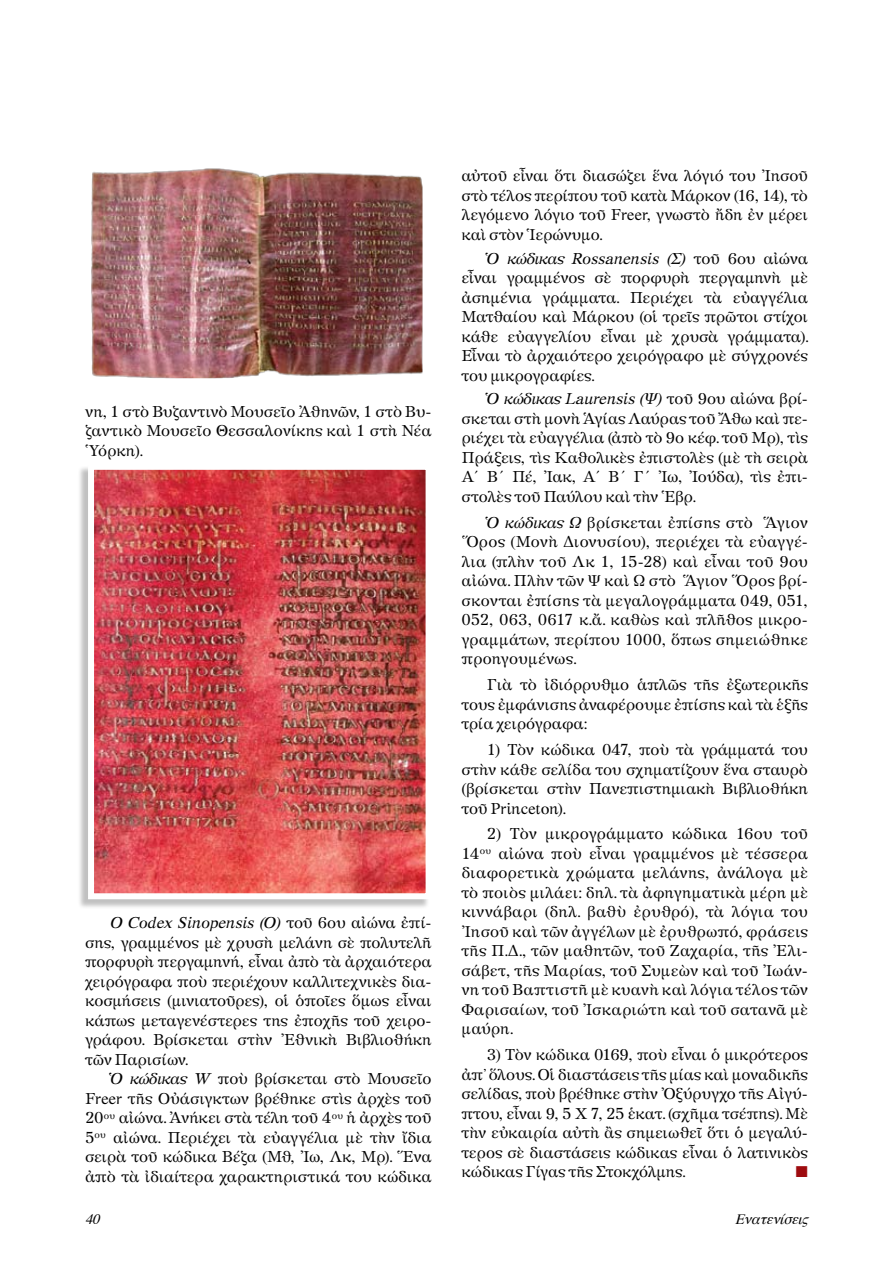
<style>
.page{position:relative;width:893px;height:1263px;background:#fff}
.page>*{position:absolute;margin:0;border:0;box-sizing:border-box;transform-origin:0 0}
.t1{font:15.75px "Zapf Dingbats ITC";color:#9e0b0f}
.t2{font:15px/19.5px "Apollonia";letter-spacing:-.005em;color:#000;text-align:justify}
.t3{font:italic 14.25px "Times";color:#000}
.s1{font-style:italic}
</style>
<div class="page">
<div style="left:77px;top:465px;width:359px;height:450px;background:#000;opacity:.25"></div>
<img style="left:95px;top:471px;width:330px;height:421px">
<div style="left:88px;top:464px;width:344px;height:435px;border:6px solid #fff"></div>
<img style="left:92px;top:169px;width:330px;height:208px">
<p class="t2" style="left:85px;top:402px;width:348px">νη, 1 στὸ Βυζαντινὸ Μουσεῖο Ἀθηνῶν, 1 στὸ Βυ&shy;ζαντικὸ Μουσεῖο Θεσσαλονίκης καὶ 1 στὴ Νέα Ὑόρκη).</p>
<p class="t2" style="left:85px;top:913px;width:348px;text-indent:26px"><span class="s1">Ο Codex Sinopensis (O)</span> τοῦ 6ου αἰώνα ἐπί&shy;σης, γραμμένος μὲ χρυσὴ μελάνη σὲ πολυτελῆ πορφυρὴ περγαμηνή, εἶναι ἀπὸ τὰ ἀρχαιότερα χειρόγραφα ποὺ περιέχουν καλλιτεχνικὲς δια&shy;κοσμήσεις (μινιατοῦρες), οἱ ὁποῖες ὅμως εἶναι κάπως μεταγενέστερες της ἐποχῆς τοῦ χειρο&shy;γράφου. Βρίσκεται στὴν Ἐθνικὴ Βιβλιοθήκη τῶν Παρισίων.</p>
<p class="t2" style="left:85px;top:1069px;width:348px;text-indent:26px"><span class="s1">Ὁ κώδικας W</span> ποὺ βρίσκεται στὸ Μουσεῖο Freer τῆς Οὐάσιγκτων βρέθηκε στὶς ἀρχὲς τοῦ 20<sup>ου</sup> αἰώνα. Ἀνήκει στὰ τέλη τοῦ 4<sup>ου</sup> ἡ ἀρχὲς τοῦ 5<sup>ου</sup> αἰώνα. Περιέχει τὰ εὐαγγέλια μὲ τὴν ἴδια σειρὰ τοῦ κώδικα Βέζα (Μθ, Ἰω, Λκ, Μρ). Ἕνα ἀπὸ τὰ ἰδιαίτερα χαρακτηριστικά του κώδικα</p>
<p class="t2" style="left:461px;top:167px;width:348px">αὐτοῦ εἶναι ὅτι διασώζει ἕνα λόγιό του Ἰησοῦ στὸ τέλος περίπου τοῦ κατὰ Μάρκον (16, 14), τὸ λεγόμενο λόγιο τοῦ Freer, γνωστὸ ἤδη ἐν μέρει καὶ στὸν Ἱερώνυμο.</p>
<p class="t2" style="left:461px;top:249px;width:348px;text-indent:26px"><span class="s1">Ὁ κώδικας Rossanensis (Σ)</span> τοῦ 6ου αἰώνα εἶναι γραμμένος σὲ πορφυρὴ περγαμηνὴ μὲ ἀσημένια γράμματα. Περιέχει τὰ εὐαγγέλια Ματθαίου καὶ Μάρκου (οἱ τρεῖς πρῶτοι στίχοι κάθε εὐαγγελίου εἶναι μὲ χρυσὰ γράμματα).<br>Εἶναι τὸ ἀρχαιότερο χειρόγραφο μὲ σύγχρονές του μικρογραφίες.</p>
<p class="t2" style="left:461px;top:390px;width:348px;text-indent:26px"><span class="s1">Ὁ κώδικας Laurensis (Ψ)</span> τοῦ 9ου αἰώνα βρί&shy;σκεται στὴ μονὴ Ἁγίας Λαύρας τοῦ Ἄθω καὶ πε&shy;ριέχει τὰ εὐαγγέλια (ἀπὸ τὸ 9ο κέφ. τοῦ Μρ), τὶς Πράξεις, τὶς Καθολικὲς ἐπιστολὲς (μὲ τὴ σειρὰ Α΄ Β΄ Πέ, Ἰακ, Α΄ Β΄ Γ΄ Ἰω, Ἰούδα), τὶς ἐπι&shy;στολὲς τοῦ Παύλου καὶ τὴν Ἑβρ.</p>
<p class="t2" style="left:461px;top:513px;width:348px;text-indent:26px"><span class="s1">Ὁ κώδικας Ω</span> βρίσκεται ἐπίσης στὸ Ἅγιον Ὅρος (Μονὴ Διονυσίου), περιέχει τὰ εὐαγγέ&shy;λια (πλὴν τοῦ Λκ 1, 15-28) καὶ εἶναι τοῦ 9ου αἰώνα. Πλὴν τῶν Ψ καὶ Ω στὸ Ἅγιον Ὅρος βρί&shy;σκονται ἐπίσης τὰ μεγαλογράμματα 049, 051, 052, 063, 0617 κ.ἄ. καθὼς καὶ πλῆθος μικρο&shy;γραμμάτων, περίπου 1000, ὅπως σημειώθηκε προηγουμένως.</p>
<p class="t2" style="left:461px;top:675px;width:348px;text-indent:26px">Γιὰ τὸ ἰδιόρρυθμο ἁπλῶς τῆς ἐξωτερικῆς τους ἐμφάνισης ἀναφέρουμε ἐπίσης καὶ τὰ ἑξῆς τρία χειρόγραφα:</p>
<p class="t2" style="left:461px;top:740px;width:348px;text-indent:26px">1) Τὸν κώδικα 047, ποὺ τὰ γράμματά του στὴν κάθε σελίδα του σχηματίζουν ἕνα σταυρὸ (βρίσκεται στὴν Πανεπιστημιακὴ Βιβλιοθήκη τοῦ Princeton).</p>
<p class="t2" style="left:461px;top:825px;width:348px;text-indent:26px">2) Τὸν μικρογράμματο κώδικα 16ου τοῦ 14<sup>ου</sup> αἰώνα ποὺ εἶναι γραμμένος μὲ τέσσερα διαφορετικὰ χρώματα μελάνης, ἀνάλογα μὲ τὸ ποιὸς μιλάει: δηλ. τὰ ἀφηγηματικὰ μέρη μὲ κιννάβαρι (δηλ. βαθὺ ἐρυθρό), τὰ λόγια του Ἰησοῦ καὶ τῶν ἀγγέλων μὲ ἐρυθρωπό, φράσεις τῆς Π.Δ., τῶν μαθητῶν, τοῦ Ζαχαρία, τῆς Ἐλι&shy;σάβετ, τῆς Μαρίας, τοῦ Συμεὼν καὶ τοῦ Ἰωάν&shy;νη τοῦ Βαπτιστῆ μὲ κυανὴ καὶ λόγια τέλος τῶν Φαρισαίων, τοῦ Ἰσκαριώτη καὶ τοῦ σατανᾶ μὲ μαύρη.</p>
<p class="t2" style="left:461px;top:1045px;width:348px;text-indent:26px">3) Τὸν κώδικα 0169, ποὺ εἶναι ὁ μικρότερος ἀπ’ ὅλους. Οἱ διαστάσεις τῆς μίας καὶ μοναδικῆς σελίδας, ποὺ βρέθηκε στὴν Ὀξύρυγχο τῆς Αἰγύ&shy;πτου, εἶναι 9, 5 Χ 7, 25 ἑκατ. (σχῆμα τσέπης). Μὲ τὴν εὐκαιρία αὐτὴ ἂς σημειωθεῖ ὅτι ὁ μεγαλύ&shy;τερος σὲ διαστάσεις κώδικας εἶναι ὁ λατινικὸς κώδικας Γίγας τῆς Στοκχόλμης.</p>
<p class="t1" style="left:796px;top:1164px;width:13px">■</p>
<p class="t3" style="left:85px;top:1205px;width:22px">40</p>
<p class="t3" style="left:735px;top:1205px;width:81px">Eνατενίσεις</p>
</div>
